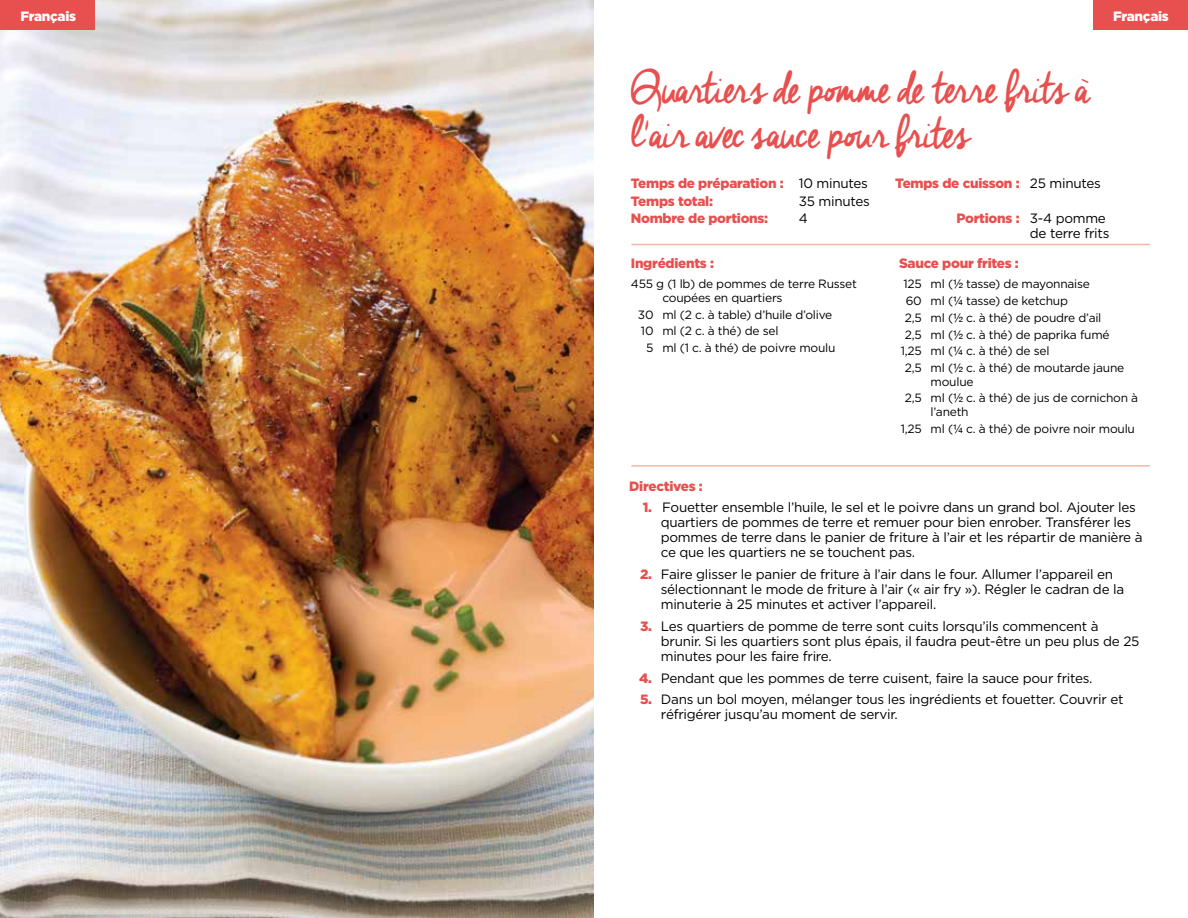
<style>
.page{position:relative;width:1188px;height:918px;background:#fff}
.page>*{position:absolute;margin:0;border:0;box-sizing:border-box;transform-origin:0 0}
.t1{font:45px/45px "Cheddar Jack";letter-spacing:-.06em;color:#e7504e}
.t2{font:13.5px/15px "Gotham";letter-spacing:-.02em;color:#000}
.t3{font:900 13.5px "Gotham";letter-spacing:-.02em;color:#e7504e}
.t4{font:900 13.5px "Gotham";letter-spacing:-.02em;color:#fff}
.t5{font:12px/16.8px "Gotham";letter-spacing:-.02em;color:#000}
.s1{font-weight:400;color:#000}
.s2{font-weight:900;color:#e7504e}
.s3{font-family:"Helvetica Neue"}
</style>
<div class="page">
<img style="left:0;top:0;width:594px;height:918px">
<hr style="left:631px;top:244px;width:519px;height:1px;background:#f4b6a7">
<hr style="left:631px;top:465px;width:519px;height:2px;background:#f4b6a7">
<div style="left:0;top:0;width:94px;height:29px;background:#e7504e"></div>
<svg style="left:1081px;top:79px;width:8px;height:4px"></svg>
<div style="left:1093px;top:0;width:95px;height:29px;background:#e7504e"></div>
<p class="t4" style="left:20px;top:8px;width:57px">Français</p>
<p class="t4" style="left:1113px;top:8px;width:57px">Français</p>
<h1 class="t1" style="left:631px;top:71px;width:460px">Quartiers de pomme de terre frits a l'air avec sauce pour frites</h1>
<p class="t3" style="left:631px;top:175px;width:239px">Temps de préparation : <span class="s1">10 minutes</span></p>
<p class="t3" style="left:895px;top:175px;width:207px">Temps de cuisson : <span class="s1">25 minutes</span></p>
<p class="t3" style="left:631px;top:193px;width:84px">Temps total:</p>
<p class="t2" style="left:799px;top:193px;width:73px">35 minutes</p>
<p class="t3" style="left:631px;top:211px;width:139px">Nombre de portions:</p>
<p class="t2" style="left:799px;top:211px;width:11px">4</p>
<p class="t2" style="left:956px;top:211px;width:154px;text-align:right"><span class="s2">Portions :</span> 3-4 pomme de terre frits</p>
<p class="t3" style="left:631px;top:256px;width:85px">Ingrédients :</p>
<p class="t5" style="left:662px;top:277px;width:196px;line-height:13.5px;text-indent:-32px">455 g (1 lb) de pommes de terre Russet coupées en quartiers</p>
<p class="t5" style="left:638px;top:306px;width:196px">30 ml (2 c. à table) d’huile d’olive</p>
<p class="t5" style="left:641px;top:323px;width:139px">10 ml (2 c. à thé) de sel</p>
<p class="t5" style="left:646px;top:339px;width:191px">5 ml (1 c. à thé) de poivre moulu</p>
<p class="t3" style="left:899px;top:256px;width:121px">Sauce pour frites :</p>
<p class="t5" style="left:903px;top:276px;width:188px">125 ml (<span class="s3">½</span> tasse) de mayonnaise</p>
<p class="t5" style="left:906px;top:292px;width:164px">60 ml (<span class="s3">¼</span> tasse) de ketchup</p>
<p class="t5" style="left:905px;top:309px;width:198px">2,5 ml (<span class="s3">½</span> c. à thé) de poudre d’ail</p>
<p class="t5" style="left:905px;top:326px;width:206px">2,5 ml (<span class="s3">½</span> c. à thé) de paprika fumé</p>
<p class="t5" style="left:901px;top:343px;width:150px">1,25 ml (<span class="s3">¼</span> c. à thé) de sel</p>
<p class="t5" style="left:905px;top:359px;width:221px">2,5 ml (<span class="s3">½</span> c. à thé) de moutarde jaune</p>
<p class="t5" style="left:905px;top:373px;width:235px;text-indent:26px">moulue<br>2,5 ml (<span class="s3">½</span> c. à thé) de jus de cornichon à</p>
<p class="t5" style="left:901px;top:403px;width:236px;text-indent:30px">l’aneth<br>1,25 ml (<span class="s3">¼</span> c. à thé) de poivre noir moulu</p>
<p class="t3" style="left:629px;top:478px;width:75px">Directives :</p>
<p class="t2" style="left:661px;top:500px;width:483px;text-indent:-18px"><span class="s2">1.</span> Fouetter ensemble l’huile, le sel et le poivre dans un grand bol. Ajouter les quartiers de pommes de terre et remuer pour bien enrober. Transférer les pommes de terre dans le panier de friture à l’air et les répartir de manière à ce que les quartiers ne se touchent pas.</p>
<p class="t2" style="left:661px;top:567px;width:465px;text-indent:-21px"><span class="s2">2.</span> Faire glisser le panier de friture à l’air dans le four. Allumer l’appareil en sélectionnant le mode de friture à l’air (« air fry »). Régler le cadran de la minuterie à 25 minutes et activer l’appareil.</p>
<p class="t2" style="left:661px;top:618px;width:480px;text-indent:-21px"><span class="s2">3.</span> Les quartiers de pomme de terre sont cuits lorsqu’ils commencent à brunir. Si les quartiers sont plus épais, il faudra peut-être un peu plus de 25 minutes pour les faire frire.</p>
<p class="t2" style="left:639px;top:670px;width:455px"><span class="s2">4.</span> Pendant que les pommes de terre cuisent, faire la sauce pour frites.</p>
<p class="t2" style="left:661px;top:692px;width:464px;text-indent:-21px"><span class="s2">5.</span> Dans un bol moyen, mélanger tous les ingrédients et fouetter. Couvrir et réfrigérer jusqu’au moment de servir.</p>
</div>
